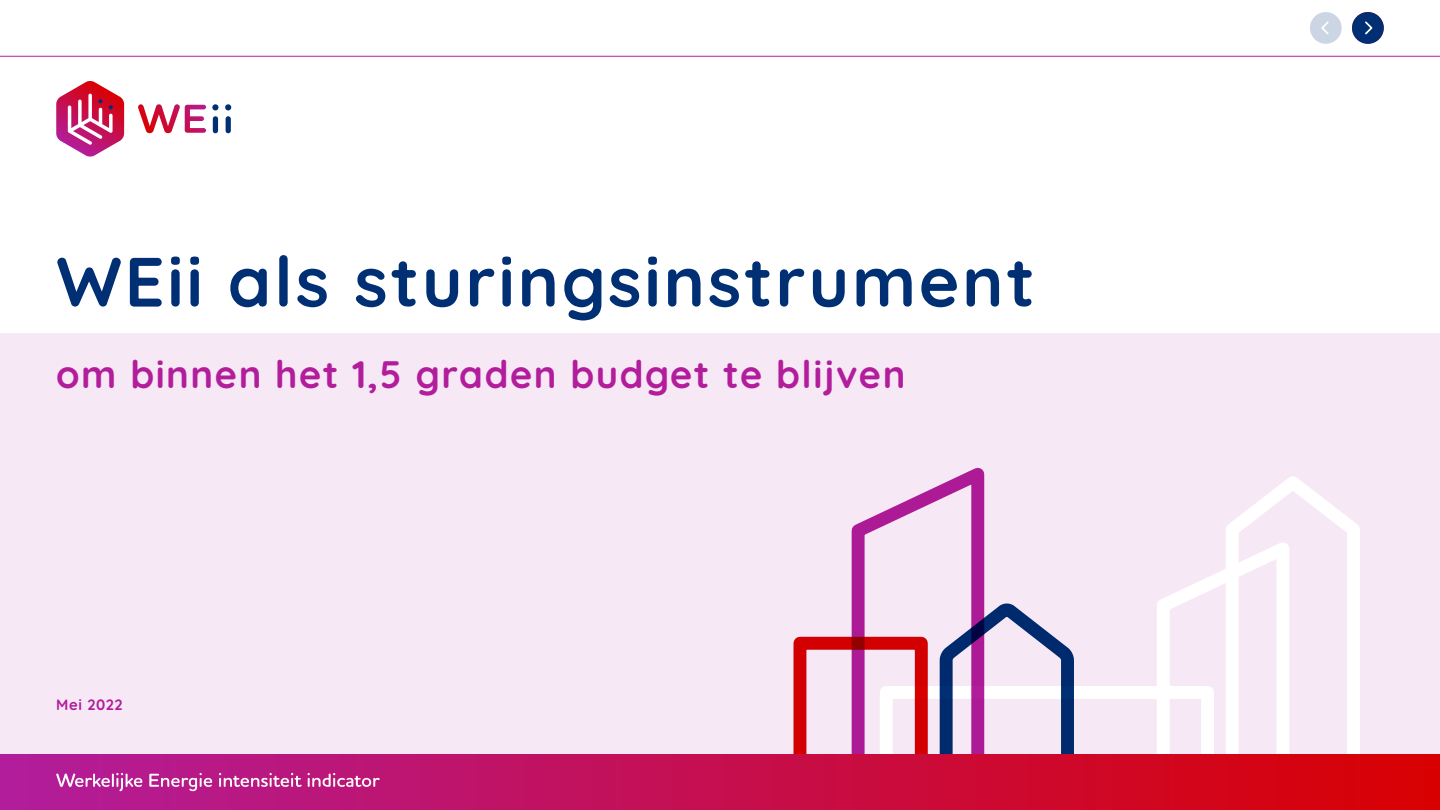
<style>
.page{position:relative;width:1440px;height:810px;background:#fff}
.page>*{position:absolute;margin:0;border:0;box-sizing:border-box;transform-origin:0 0}
.t1{font:700 69.6px "Quicksand";letter-spacing:.04em;color:#002f73}
.t2{font:700 38.25px "Quicksand";letter-spacing:.04em;color:#b21d9c}
.t3{font:700 15px "Quicksand";letter-spacing:.04em;color:#b21d9c}
</style>
<div class="page">
<hr style="left:0;top:56px;width:1440px;height:1px;background:#b21d9c">
<div style="left:1352px;top:12px;width:32px;height:32px;background:#002f73;border-radius:50%"></div>
<svg style="left:1365px;top:21px;width:8px;height:14px"></svg>
<div style="left:1310px;top:12px;width:32px;height:32px;background:#ccd5e3;border-radius:50%"></div>
<svg style="left:1321px;top:21px;width:8px;height:14px"></svg>
<div style="left:0;top:333px;width:1440px;height:421px;background:#f7e8f5"></div>
<svg style="left:794px;top:467px;width:566px;height:287px"></svg>
<div style="left:0;top:754px;width:1440px;height:56px;background:linear-gradient(to right,#b21d9c,#d90001)"></div>
<svg style="left:56px;top:773px;width:324px;height:18px;background:#c84fa1"></svg>
<svg style="left:138px;top:104px;width:68px;height:29px"></svg>
<svg style="left:212px;top:104px;width:6px;height:29px"></svg>
<svg style="left:225px;top:104px;width:6px;height:29px"></svg>
<svg style="left:56px;top:81px;width:68px;height:76px"></svg>
<h1 class="t1" style="left:56px;top:228px;width:980px">WEii als sturingsinstrument</h1>
<p class="t2" style="left:56px;top:345px;width:851px">om binnen het 1,5 graden budget te blijven</p>
<p class="t3" style="left:56px;top:693px;width:68px">Mei 2022</p>
</div>
